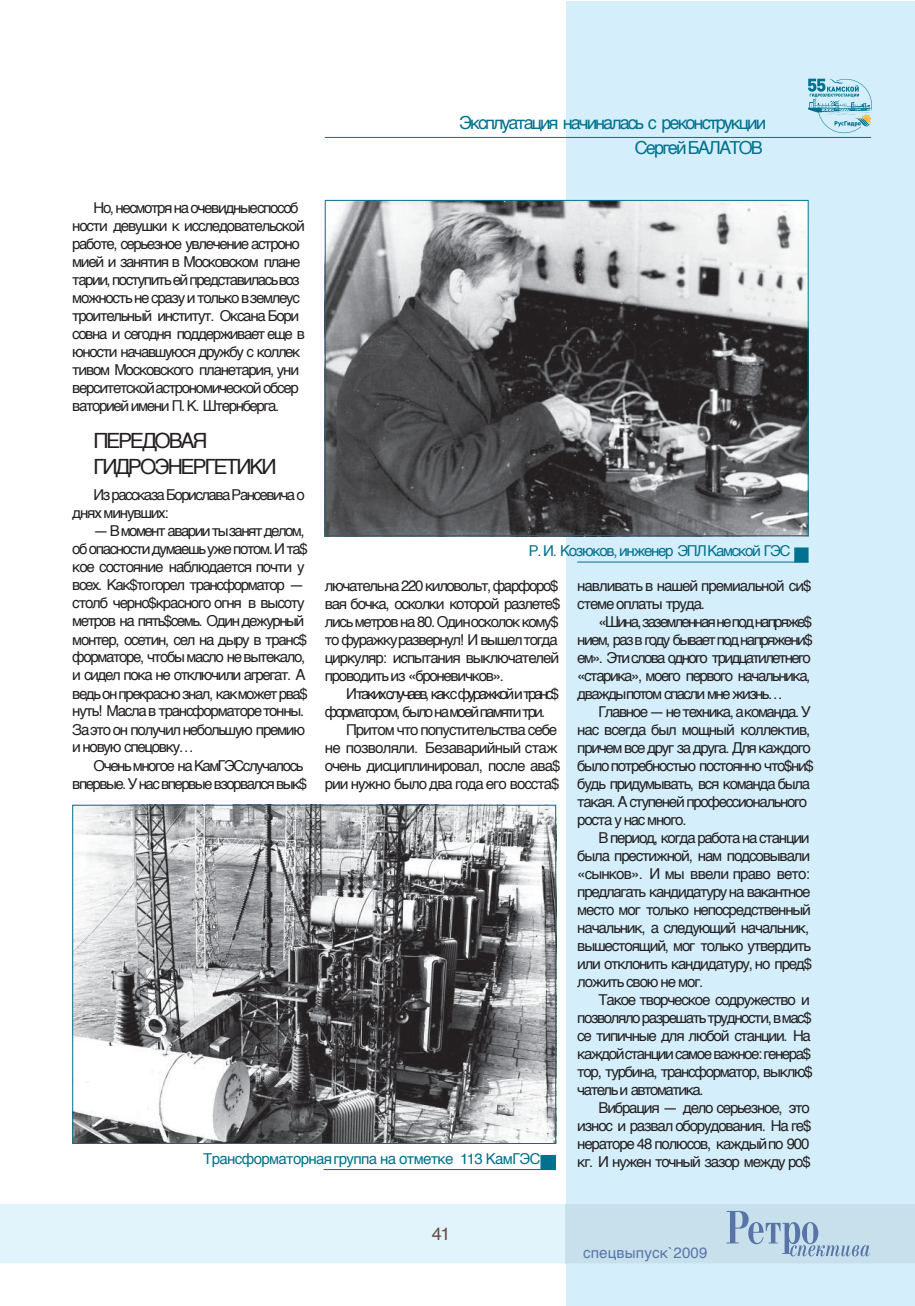
<style>
.page{position:relative;width:915px;height:1306px;background:#fff}
.page>*{position:absolute;margin:0;border:0;box-sizing:border-box;transform-origin:0 0}
.t1{font:21px/25.2px "Helvetica";letter-spacing:-.095em;color:#231f20}
.t2{font:18px/25px "Helvetica";letter-spacing:-.11em;color:#00718e;text-align:right}
.t3{font:18px "Helvetica";color:#6b4f46}
.t4{font:15px/18px "Helvetica";letter-spacing:-.085em;color:#231f20}
.t5{font:15px/18px "Helvetica";letter-spacing:-.11em;color:#231f20}
.t6{font:15px "Helvetica";letter-spacing:-.045em;color:#00718e}
.t7{font:15px "Helvetica";letter-spacing:-.165em;color:#231f20}
.t8{font:15px "Helvetica";letter-spacing:-.085em;color:#00718e}
.t9{font:15px "Helvetica";letter-spacing:-.125em;color:#231f20}
.t10{font:15px "Helvetica";letter-spacing:-.065em;color:#231f20}
.t11{font:15px "Helvetica";letter-spacing:-.05em;color:#231f20}
.t12{font:15px "Helvetica";letter-spacing:.015em;color:#5975a7}
</style>
<div class="page">
<div style="left:565px;top:1px;width:349px;height:1304px;background:#d4effb"></div>
<svg style="left:808px;top:79px;width:63px;height:54px"></svg>
<div style="left:1px;top:1204px;width:912px;height:58px;background:#e1f4fc"></div>
<div style="left:0;top:1203px;width:914px;height:60px;border:2px solid #e1f4fc"></div>
<div style="left:565px;top:1204px;width:348px;height:58px;background:#c7e0ec"></div>
<div style="left:565px;top:1203px;width:349px;height:60px;border:2px solid #c7e0ec"></div>
<svg style="left:726px;top:1211px;width:143px;height:45px"></svg>
<hr style="left:325px;top:137px;width:545px;height:1px;background:#00718e">
<div style="left:794px;top:547px;width:14px;height:15px;background:#00718e"></div>
<hr style="left:577px;top:561px;width:231px;height:1px;background:#00718e">
<img style="left:327px;top:202px;width:479px;height:332px">
<div style="left:325px;top:200px;width:483px;height:336px;border:1px solid #00718e"></div>
<div style="left:540px;top:1154px;width:16px;height:15px;background:#00718e"></div>
<hr style="left:323px;top:1169px;width:233px;height:1px;background:#00718e">
<img style="left:74px;top:806px;width:480px;height:335px">
<p class="t2" style="left:459px;top:112px;width:308px">Эксплуатация начиналась с реконструкции<br>Сергей БАЛАТОВ</p>
<p class="t4" style="left:72px;top:199px;width:234px;text-indent:21px">Но, несмотря на очевидные способ ности девушки к исследовательской работе, серьезное увлечение астроно мией и занятия в Московском плане тарии, поступить ей представилась воз можность не сразу и только в землеус троительный институт. Оксана Бори совна и сегодня поддерживает еще в юности начавшуюся дружбу с коллек тивом Московского планетария, уни верситетской астрономической обсер ваторией имени П. К. Штернберга.</p>
<h1 class="t1" style="left:94px;top:429px;width:184px">ПЕРЕДОВАЯ<br>ГИДРОЭНЕРГЕТИКИ</h1>
<p class="t4" style="left:72px;top:487px;width:234px;text-indent:21px">Из рассказа Борислава Рансевича о днях минувших:</p>
<p class="t4" style="left:72px;top:523px;width:237px;text-indent:21px">— В момент аварии ты занят делом, об опасности думаешь уже потом. И та$ кое состояние наблюдается почти у всех. Как$то горел трансформатор — столб черно$красного огня в высоту метров на пять$семь. Один дежурный монтер, осетин, сел на дыру в транс$ форматоре, чтобы масло не вытекало, и сидел пока не отключили агрегат. А ведь он прекрасно знал, как может рва$ нуть! Масла в трансформаторе тонны.<br>За это он получил небольшую премию и новую спецовку…</p>
<p class="t4" style="left:72px;top:757px;width:236px;text-align:right">Очень многое на КамГЭСслучалось впервые. У нас впервые взорвался вык$</p>
<p class="t8" style="left:528px;top:545px;width:263px">Р. И. Козюков, инженер ЭПЛ Камской ГЭС</p>
<p class="t4" style="left:325px;top:577px;width:237px">лючатель на 220 киловольт, фарфоро$ вая бочка, осколки которой разлете$ лись метров на 80. Один осколок кому$ то фуражку развернул! И вышел тогда циркуляр: испытания выключателей проводить из «броневичков».</p>
<p class="t7" style="left:346px;top:687px;width:214px">И таких случаев, как с фуражкой и транс$</p>
<p class="t9" style="left:325px;top:705px;width:222px">форматором, было на моей памяти три.</p>
<p class="t4" style="left:346px;top:721px;width:213px">Притом что попустительства себе</p>
<p class="t11" style="left:325px;top:741px;width:234px">не позволяли. Безаварийный стаж</p>
<p class="t10" style="left:325px;top:759px;width:237px">очень дисциплинировал, после ава$</p>
<p class="t4" style="left:325px;top:775px;width:236px">рии нужно было два года его восста$</p>
<p class="t4" style="left:577px;top:577px;width:236px">навливать в нашей премиальной си$ стеме оплаты труда.</p>
<p class="t5" style="left:577px;top:613px;width:237px;text-indent:21px">«Шина,заземленная не под напряже$ нием, раз в году бывает под напряжени$ ем». Эти слова одного тридцатилетнего «старика», моего первого начальника, дважды потом спасли мне жизнь…</p>
<p class="t4" style="left:577px;top:703px;width:238px;text-indent:21px">Главное — не техника, а команда. У нас всегда был мощный коллектив, причем все друг за друга. Для каждого было потребностью постоянно что$ни$ будь придумывать, вся команда была такая. А ступеней профессионального роста у нас много.</p>
<p class="t4" style="left:577px;top:829px;width:236px;text-indent:21px">В период, когда работа на станции была престижной, нам подсовывали «сынков». И мы ввели право вето: предлагать кандидатуру на вакантное место мог только непосредственный начальник, а следующий начальник, вышестоящий, мог только утвердить или отклонить кандидатуру, но пред$ ложить свою не мог.</p>
<p class="t4" style="left:577px;top:991px;width:237px;text-indent:21px">Такое творческое содружество и позволяло разрешать трудности, в мас$ се типичные для любой станции. На каждой станции самое важное: генера$ тор, турбина, трансформатор, выклю$ чатель и автоматика.</p>
<p class="t4" style="left:577px;top:1099px;width:235px;text-indent:21px">Вибрация — дело серьезное, это износ и развал оборудования. На ге$ нераторе 48 полюсов, каждый по 900 кг. И нужен точный зазор между ро$</p>
<p class="t6" style="left:203px;top:1152px;width:338px">Трансформаторная группа на отметке 113 КамГЭС</p>
<p class="t3" style="left:431px;top:1226px;width:20px">41</p>
<p class="t12" style="left:582px;top:1246px;width:126px">спецвыпуск`2009</p>
</div>
